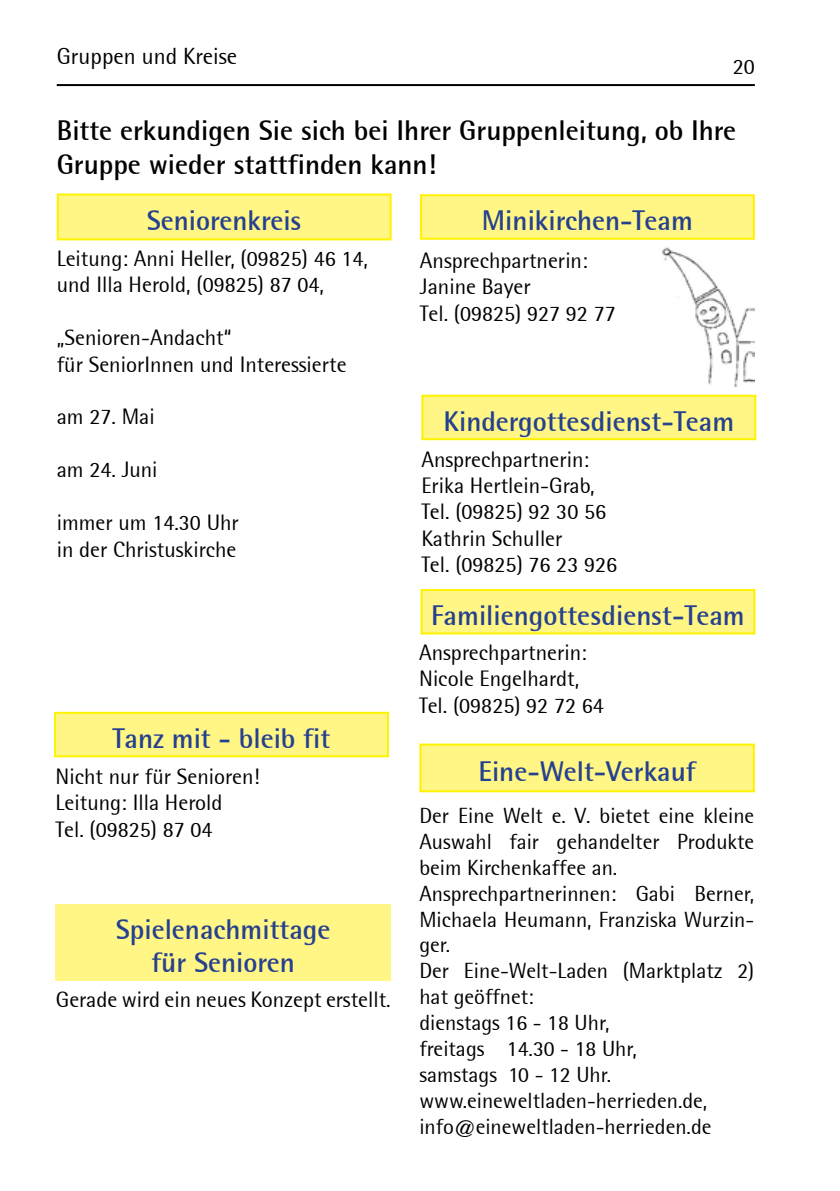
<style>
.page{position:relative;width:840px;height:1191px;background:#fff}
.page>*{position:absolute;margin:0;border:0;box-sizing:border-box;transform-origin:0 0}
.t1{font:700 28px/33.6px "Rotis Semi Sans";color:#25408f;text-align:center}
.t2{font:700 28px/33.6px "Rotis Semi Sans";color:#000}
.t3{font:23px "Rotis Semi Sans";color:#000}
.t4{font:22px/26.4px "Rotis Semi Sans";color:#000}
.t5{font:21.6px/26px "Rotis Semi Sans";color:#000}
</style>
<div class="page">
<hr style="left:57px;top:84px;width:697px;height:2px;background:#000">
<div style="left:58px;top:194px;width:332px;height:45px;background:#fff685"></div>
<div style="left:57px;top:193px;width:334px;height:47px;border:2px solid #fff200"></div>
<div style="left:420px;top:744px;width:333px;height:47px;background:#fff685"></div>
<div style="left:419px;top:743px;width:335px;height:49px;border:2px solid #fff200"></div>
<div style="left:421px;top:195px;width:332px;height:44px;background:#fff685"></div>
<div style="left:420px;top:194px;width:334px;height:46px;border:2px solid #fff200"></div>
<div style="left:422px;top:396px;width:332px;height:43px;background:#fff685"></div>
<div style="left:421px;top:395px;width:334px;height:45px;border:2px solid #fff200"></div>
<div style="left:421px;top:590px;width:333px;height:43px;background:#fff685"></div>
<div style="left:420px;top:589px;width:335px;height:45px;border:2px solid #fff200"></div>
<div style="left:55px;top:903px;width:335px;height:77px;background:#fff685"></div>
<img style="left:662px;top:247px;width:92px;height:140px">
<div style="left:55px;top:713px;width:332px;height:43px;background:#fff685"></div>
<div style="left:54px;top:712px;width:334px;height:45px;border:2px solid #fff200"></div>
<p class="t3" style="left:57px;top:43px;width:182px">Gruppen und Kreise</p>
<p class="t4" style="left:732px;top:53px;width:24px">20</p>
<p class="t2" style="left:57px;top:113px;width:680px">Bitte erkundigen Sie sich bei Ihrer Gruppenleitung, ob Ihre<br>Gruppe wieder stattfinden kann!</p>
<p class="t1" style="left:147px;top:204px;width:156px">Seniorenkreis</p>
<p class="t4" style="left:57px;top:245px;width:313px">Leitung: Anni Heller, (09825) 46 14, und Illa Herold, (09825) 87 04,</p>
<p class="t4" style="left:57px;top:324px;width:291px">„Senioren-Andacht“<br>für SeniorInnen und Interessierte</p>
<p class="t4" style="left:57px;top:403px;width:99px">am 27. Mai</p>
<p class="t4" style="left:57px;top:456px;width:102px">am 24. Juni</p>
<p class="t4" style="left:57px;top:509px;width:184px">immer um 14.30 Uhr in der Christuskirche</p>
<p class="t1" style="left:112px;top:721px;width:219px">Tanz mit - bleib fit</p>
<p class="t4" style="left:56px;top:763px;width:205px">Nicht nur für Senioren!<br>Leitung: Illa Herold<br>Tel. (09825) 87 04</p>
<p class="t1" style="left:116px;top:911px;width:216px">Spielenachmittage für Senioren</p>
<p class="t4" style="left:56px;top:986px;width:336px">Gerade wird ein neues Konzept erstellt.</p>
<p class="t1" style="left:481px;top:204px;width:212px">Minikirchen-Team</p>
<p class="t4" style="left:420px;top:247px;width:197px">Ansprechpartnerin:<br>Janine Bayer<br>Tel. (09825) 927 92 77</p>
<p class="t1" style="left:443px;top:404px;width:292px">Kindergottesdienst-Team</p>
<p class="t4" style="left:421px;top:446px;width:197px">Ansprechpartnerin:<br>Erika Hertlein-Grab,<br>Tel. (09825) 92 30 56<br>Kathrin Schuller<br>Tel. (09825) 76 23 926</p>
<p class="t1" style="left:431px;top:598px;width:315px">Familiengottesdienst-Team</p>
<p class="t4" style="left:419px;top:639px;width:186px">Ansprechpartnerin:<br>Nicole Engelhardt,<br>Tel. (09825) 92 72 64</p>
<p class="t1" style="left:478px;top:754px;width:218px">Eine-Welt-Verkauf</p>
<p class="t5" style="left:419px;top:802px;width:336px">Der Eine Welt e. V. bietet eine kleine<br>Auswahl fair gehandelter Produkte beim Kirchenkaffee an.<br>Ansprechpartnerinnen: Gabi Berner,<br>Michaela Heumann, Franziska Wurzin&shy;ger.<br>Der Eine-Welt-Laden (Marktplatz 2) hat geöffnet:<br>dienstags 16 - 18 Uhr,<br>freitags 14.30 - 18 Uhr,<br>samstags 10 - 12 Uhr. www.eineweltladen-herrieden.de, info@eineweltladen-herrieden.de</p>
</div>
